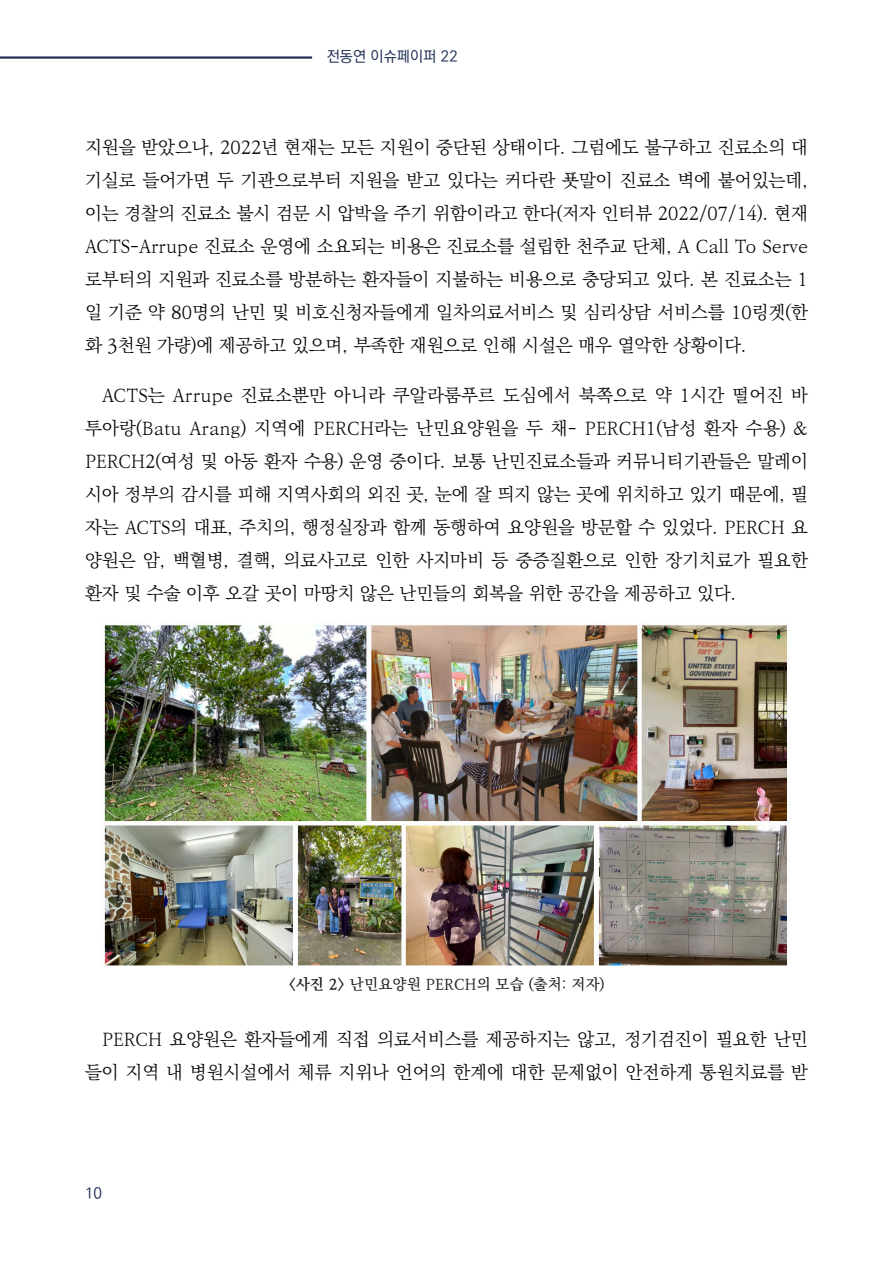
<style>
.page{position:relative;width:893px;height:1263px;background:#fff}
.page>*{position:absolute;margin:0;border:0;box-sizing:border-box;transform-origin:0 0}
.t1{font:300 18px/33px "Ko Pub World Batang";color:#030303;text-align:justify}
.t2{font:500 15px "Ko Pub World Batang";letter-spacing:.01em;color:#231f20}
.t3{font:500 15px "Ko Pub World Dotum";letter-spacing:.005em;color:#213155}
.s1{font-weight:700}
</style>
<div class="page">
<img style="left:104px;top:625px;width:683px;height:341px">
<hr style="left:0;top:56px;width:312px;height:3px;background:#213155">
<p class="t3" style="left:327px;top:46px;width:133px">전동연 이슈페이퍼 22</p>
<p class="t1" style="left:85px;top:132px;width:724px">지원을 받았으나, 2022년 현재는 모든 지원이 중단된 상태이다. 그럼에도 불구하고 진료소의 대 기실로 들어가면 두 기관으로부터 지원을 받고 있다는 커다란 푯말이 진료소 벽에 붙어있는데, 이는 경찰의 진료소 불시 검문 시 압박을 주기 위함이라고 한다(저자 인터뷰 2022/07/14). 현재 ACTS-Arrupe 진료소 운영에 소요되는 비용은 진료소를 설립한 천주교 단체, A Call To Serve 로부터의 지원과 진료소를 방분하는 환자들이 지불하는 비용으로 충당되고 있다. 본 진료소는 1 일 기준 약 80명의 난민 및 비호신청자들에게 일차의료서비스 및 심리상담 서비스를 10링겟(한 화 3천원 가량)에 제공하고 있으며, 부족한 재원으로 인해 시설은 매우 열악한 상황이다.</p>
<p class="t1" style="left:85px;top:380px;width:724px;text-indent:17px">ACTS는 Arrupe 진료소뿐만 아니라 쿠알라룸푸르 도심에서 북쪽으로 약 1시간 떨어진 바 투아랑(Batu Arang) 지역에 PERCH라는 난민요양원을 두 채- PERCH1(남성 환자 수용) &amp; PERCH2(여성 및 아동 환자 수용) 운영 중이다. 보통 난민진료소들과 커뮤니티기관들은 말레이 시아 정부의 감시를 피해 지역사회의 외진 곳, 눈에 잘 띄지 않는 곳에 위치하고 있기 때문에, 필 자는 ACTS의 대표, 주치의, 행정실장과 함께 동행하여 요양원을 방문할 수 있었다. PERCH 요 양원은 암, 백혈병, 결핵, 의료사고로 인한 사지마비 등 중증질환으로 인한 장기치료가 필요한 환자 및 수술 이후 오갈 곳이 마땅치 않은 난민들의 회복을 위한 공간을 제공하고 있다.</p>
<p class="t2" style="left:288px;top:973px;width:318px"><span class="s1">&lt;사진 2&gt;</span> 난민요양원 PERCH의 모습 (출처: 저자)</p>
<p class="t1" style="left:85px;top:1024px;width:724px;text-align:right">PERCH 요양원은 환자들에게 직접 의료서비스를 제공하지는 않고, 정기검진이 필요한 난민 들이 지역 내 병원시설에서 체류 지위나 언어의 한계에 대한 문제없이 안전하게 통원치료를 받</p>
<p class="t3" style="left:85px;top:1183px;width:18px">10</p>
</div>
